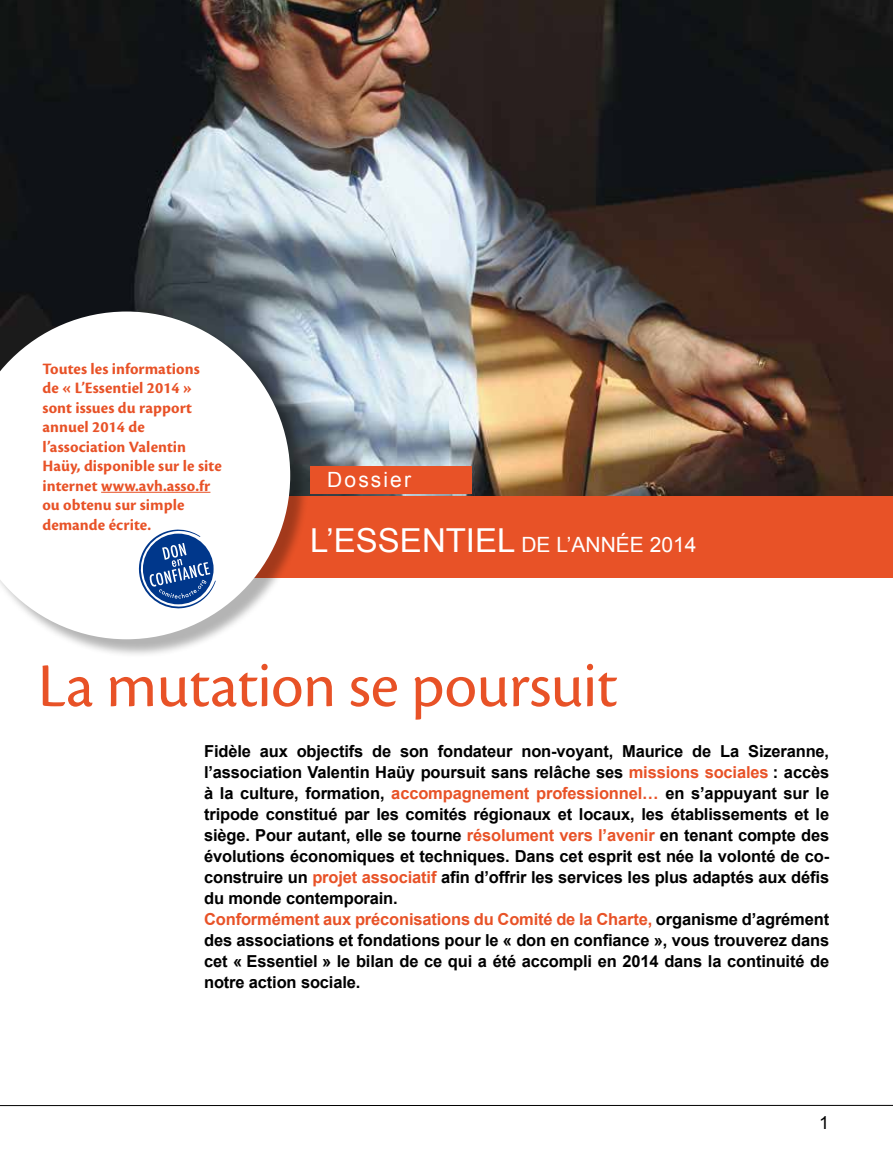
<style>
.page{position:relative;width:893px;height:1149px;background:#fff}
.page>*{position:absolute;margin:0;border:0;box-sizing:border-box;transform-origin:0 0}
.t1{font:64.5px "Cronos Pro";letter-spacing:-.01em;color:#e85227}
.t2{font:21px "Arial";color:#fff}
.t3{font:21px "Arial";letter-spacing:.1em;color:#fff}
.t4{font:18px "Arial";color:#000}
.t5{font:700 16.5px/21px "Arial";letter-spacing:-.01em;color:#000}
.t6{font:700 16.5px/19.5px "Cronos Pro";letter-spacing:.005em;color:#e85227}
.s1{font-size:33px}
.s2{color:#e85227}
</style>
<div class="page">
<img style="left:0;top:0;width:893px;height:497px">
<hr style="left:0;top:1104px;width:893px;height:1px;background:#000">
<div style="left:0;top:497px;width:893px;height:80px;background:#e85227"></div>
<div style="left:310px;top:465px;width:162px;height:28px;background:#e85227"></div>
<div style="left:0;top:314px;width:309px;height:343px;background:#000;opacity:.3"></div>
<svg style="left:0;top:311px;width:290px;height:328px"></svg>
<hr style="left:101px;top:491px;width:109px;height:1px;background:#e85227">
<svg style="left:132px;top:522px;width:89px;height:93px"></svg>
<p class="t6" style="left:43px;top:359px;width:181px">Toutes les informations<br>de «L’Essentiel 2014» sont issues du rapport annuel 2014 de l’association Valentin<br>Haüy, disponible sur le site internet www.avh.asso.fr ou obtenu sur simple demande écrite.</p>
<p class="t3" style="left:327px;top:466px;width:85px">Dossier</p>
<p class="t2" style="left:310px;top:530px;width:388px"><span class="s1">L’ESSENTIEL</span> DE L’ANNÉE 2014</p>
<h1 class="t1" style="left:38px;top:648px;width:582px">La mutation se poursuit</h1>
<p class="t5" style="left:204px;top:741px;width:627px">Fidèle aux objectifs de son fondateur non-voyant, Maurice de La Sizeranne, l’association Valentin Haüy poursuit sans relâche ses <span class="s2">missions sociales</span> : accès à la culture, formation, <span class="s2">accompagnement professionnel…</span> en s’appuyant sur le tripode constitué par les comités régionaux et locaux, les établissements et le siège. Pour autant, elle se tourne <span class="s2">résolument vers l’avenir</span> en tenant compte des évolutions économiques et techniques. Dans cet esprit est née la volonté de co&shy;construire un <span class="s2">projet associatif</span> afin d’offrir les services les plus adaptés aux défis du monde contemporain.<br><span class="s2">Conformément aux préconisations du Comité de la Charte,</span> organisme d’agrément des associations et fondations pour le « don en confiance », vous trouverez dans cet « Essentiel » le bilan de ce qui a été accompli en 2014 dans la continuité de notre action sociale.</p>
<p class="t4" style="left:819px;top:1110px;width:12px">1</p>
</div>
